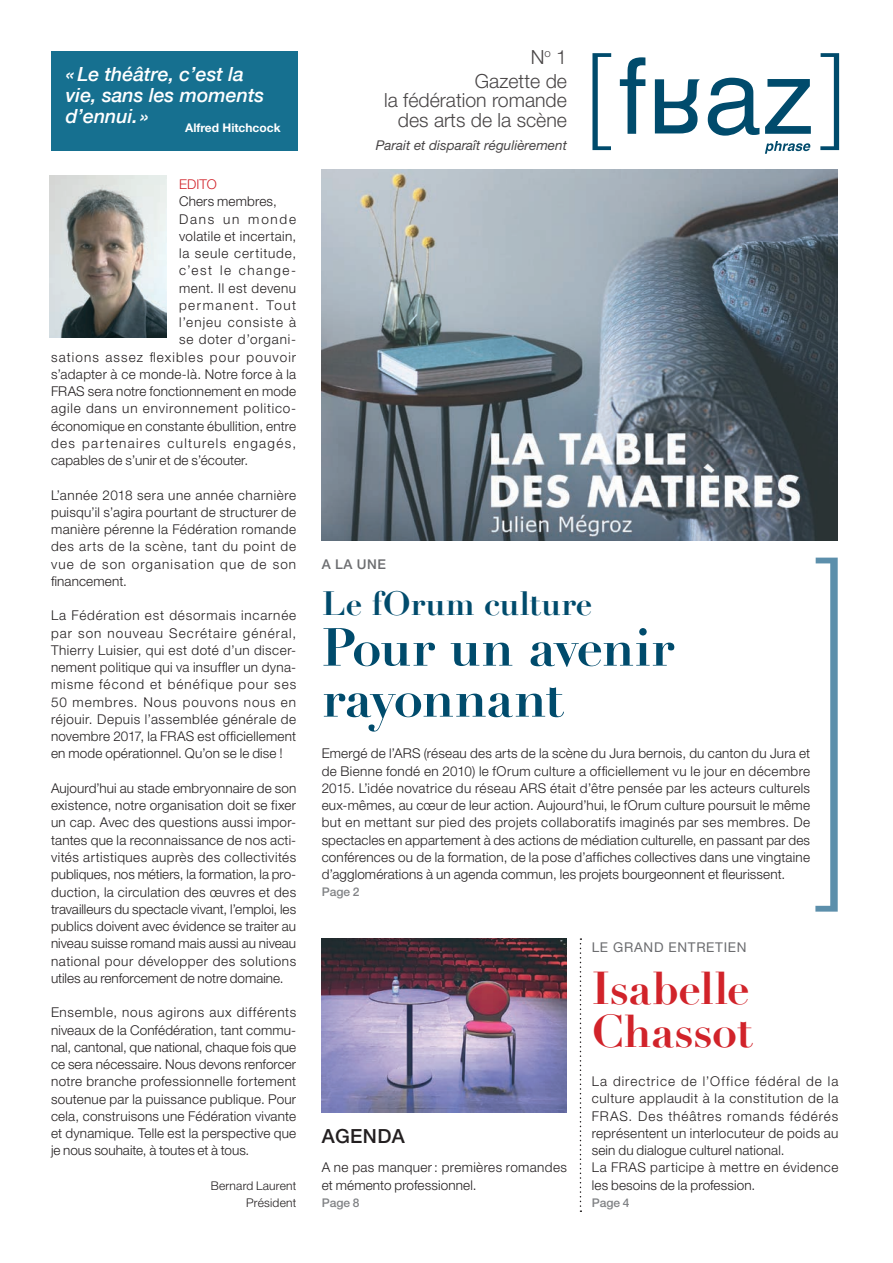
<style>
.page{position:relative;width:893px;height:1263px;background:#fff}
.page>*{position:absolute;margin:0;border:0;box-sizing:border-box;transform-origin:0 0}
.t1{font:700 52.5px/51px "Didot";letter-spacing:-.03em;color:#004b6c}
.t2{font:700 45px/43.5px "Didot";letter-spacing:-.01em;color:#d1232a}
.t3{font:700 33px "Didot";letter-spacing:-.005em;color:#004b6c}
.t4{font:300 19.5px/23.7px "Helvetica Neue LT Std";color:#231f20;text-align:right}
.t5{font:italic 500 19.5px/21px "Helvetica Neue";color:#fff}
.t6{font:500 19.5px "Helvetica Neue LT Std";letter-spacing:.02em;color:#231f20}
.t7{font:300 13.5px/17.2px "Helvetica Neue LT Std";letter-spacing:.025em;color:#231f20;text-align:justify}
.t8{font:300 13.5px "Helvetica Neue LT Std";letter-spacing:.065em;color:#231f20}
.t9{font:300 13.5px "Helvetica Neue LT Std";letter-spacing:.06em;color:#231f20}
.t10{font:300 13.5px "Helvetica Neue LT Std";letter-spacing:.085em;color:#231f20}
.t11{font:300 13.5px "Helvetica Neue LT Std";letter-spacing:.1em;color:#231f20}
.t12{font:italic 13.5px "Helvetica Neue LT Std";color:#231f20}
.t13{font:13.5px "Helvetica Neue LT Std";letter-spacing:.05em;color:#6c6d70}
.t14{font:300 13.5px "Helvetica Neue LT Std";letter-spacing:.08em;color:#231f20}
.t15{font:300 13.5px "Helvetica Neue LT Std";letter-spacing:.115em;color:#231f20}
.t16{font:300 13.5px "Helvetica Neue LT Std";letter-spacing:.11em;color:#231f20}
.t17{font:300 13.5px "Helvetica Neue LT Std";letter-spacing:.135em;color:#231f20}
.t18{font:500 13.5px "Helvetica Neue LT Std";color:#6c6d70}
.t19{font:300 13.5px "Helvetica Neue LT Std";color:#d1232a}
.t20{font:300 12px/17.2px "Helvetica Neue LT Std";letter-spacing:.015em;color:#231f20;text-align:right}
.t21{font:500 12px "Helvetica Neue LT Std";color:#808285}
.t22{font:700 12px "Helvetica Neue LT Std";color:#fff}
</style>
<div class="page">
<img style="left:322px;top:938px;width:245px;height:174px">
<svg style="left:580px;top:938px;width:1px;height:274px"></svg>
<svg style="left:592px;top:53px;width:19px;height:97px"></svg>
<svg style="left:820px;top:53px;width:19px;height:97px"></svg>
<svg style="left:765px;top:141px;width:45px;height:13px"></svg>
<svg style="left:620px;top:57px;width:25px;height:77px"></svg>
<svg style="left:708px;top:78px;width:51px;height:58px"></svg>
<svg style="left:765px;top:79px;width:46px;height:55px"></svg>
<svg style="left:655px;top:79px;width:45px;height:54px"></svg>
<img style="left:322px;top:169px;width:516px;height:371px">
<svg style="left:815px;top:558px;width:23px;height:354px"></svg>
<div style="left:51px;top:51px;width:247px;height:99px;background:#167090"></div>
<img style="left:50px;top:176px;width:116px;height:162px">
<h3 class="t5" style="left:66px;top:62px;width:200px">«Le théâtre, c’est la vie, sans les moments d’ennui. »</h3>
<p class="t22" style="left:185px;top:120px;width:97px">Alfred Hitchcock</p>
<p class="t19" style="left:179px;top:176px;width:37px">ed ito</p>
<p class="t7" style="left:179px;top:193px;width:99px">Chers membres,</p>
<p class="t17" style="left:179px;top:210px;width:119px">Dans un monde</p>
<p class="t7" style="left:179px;top:227px;width:119px">volatile et incertain,</p>
<p class="t8" style="left:179px;top:245px;width:119px">la seule certitude,</p>
<p class="t15" style="left:179px;top:262px;width:119px">c’est le change-</p>
<p class="t7" style="left:179px;top:279px;width:119px">ment. Il est devenu</p>
<p class="t16" style="left:179px;top:297px;width:119px">permanent. Tout</p>
<p class="t14" style="left:179px;top:314px;width:119px">l’enjeu consiste à</p>
<p class="t8" style="left:179px;top:331px;width:117px">se doter d’organi-</p>
<p class="t10" style="left:51px;top:348px;width:247px">sations assez flexibles pour pouvoir</p>
<p class="t7" style="left:51px;top:365px;width:247px">s’adapter à ce monde-là. Notre force à la</p>
<p class="t7" style="left:51px;top:382px;width:247px">FRAS sera notre fonctionnement en mode</p>
<p class="t9" style="left:51px;top:400px;width:247px">agile dans un environnement politico-</p>
<p class="t7" style="left:51px;top:417px;width:247px">économique en constante ébullition, entre</p>
<p class="t11" style="left:51px;top:435px;width:247px">des partenaires culturels engagés,</p>
<p class="t7" style="left:51px;top:451px;width:199px">capables de s’unir et de s’écouter.</p>
<p class="t7" style="left:51px;top:486px;width:247px">L’année 2018 sera une année charnière puisqu’il s’agira pourtant de structurer de manière pérenne la Fédération romande des arts de la scène, tant du point de vue de son organisation que de son financement.</p>
<p class="t7" style="left:51px;top:607px;width:247px">La Fédération est désormais incarnée par son nouveau Secrétaire général, Thierry Luisier, qui est doté d’un discer&shy;nement politique qui va insuffler un dyna&shy;misme fécond et bénéfique pour ses 50 membres. Nous pouvons nous en réjouir. Depuis l’assemblée générale de novembre 2017, la FRAS est officiellement en mode opérationnel. Qu’on se le dise !</p>
<p class="t7" style="left:51px;top:779px;width:247px">Aujourd’hui au stade embryonnaire de son existence, notre organisation doit se fixer un cap. Avec des questions aussi impor&shy;tantes que la reconnaissance de nos acti&shy;vités artistiques auprès des collectivités publiques, nos métiers, la formation, la pro&shy;duction, la circulation des œuvres et des travailleurs du spectacle vivant, l’emploi, les publics doivent avec évidence se traiter au niveau suisse romand mais aussi au niveau national pour développer des solutions utiles au renforcement de notre domaine.</p>
<p class="t7" style="left:51px;top:1003px;width:247px">Ensemble, nous agirons aux différents niveaux de la Confédération, tant commu&shy;nal, cantonal, que national, chaque fois que ce sera nécessaire. Nous devons renforcer notre branche professionnelle fortement soutenue par la puissance publique. Pour cela, construisons une Fédération vivante et dynamique. Telle est la perspective que je nous souhaite, à toutes et à tous.</p>
<p class="t20" style="left:211px;top:1176px;width:87px">Bernard Laurent<br>Président</p>
<h3 class="t4" style="left:475px;top:45px;width:94px">N<sup>o</sup> 1<br>Gazette de</h3>
<h3 class="t4" style="left:384px;top:90px;width:184px;line-height:19.5px">la fédération romande des arts de la scène</h3>
<p class="t12" style="left:376px;top:137px;width:193px">Parait et disparaît régulièrement</p>
<p class="t18" style="left:322px;top:556px;width:66px">A LA UNE</p>
<h3 class="t3" style="left:322px;top:582px;width:272px">Le fOrum culture</h3>
<h1 class="t1" style="left:322px;top:622px;width:354px">Pour un avenir rayonnant</h1>
<p class="t7" style="left:322px;top:745px;width:490px">Emergé de l’ARS (réseau des arts de la scène du Jura bernois, du canton du Jura et de Bienne fondé en 2010) le fOrum culture a officiellement vu le jour en décembre 2015. L’idée novatrice du réseau ARS était d’être pensée par les acteurs culturels eux-mêmes, au cœur de leur action. Aujourd’hui, le fOrum culture poursuit le même but en mettant sur pied des projets collaboratifs imaginés par ses membres. De spectacles en appartement à des actions de médiation culturelle, en passant par des conférences ou de la formation, de la pose d’affiches collectives dans une vingtaine d’agglomérations à un agenda commun, les projets bourgeonnent et fleurissent.</p>
<p class="t21" style="left:322px;top:885px;width:39px">PAGE 2</p>
<h3 class="t6" style="left:322px;top:1124px;width:83px">AGENDA</h3>
<p class="t7" style="left:322px;top:1159px;width:247px">A ne pas manquer : premières romandes et mémento professionnel.</p>
<p class="t21" style="left:322px;top:1195px;width:39px">PAGE 8</p>
<p class="t13" style="left:592px;top:939px;width:156px">LE GRAND ENTRETIEN</p>
<h2 class="t2" style="left:592px;top:967px;width:162px">Isabelle<br>Chassot</h2>
<p class="t7" style="left:592px;top:1072px;width:248px;text-align:left">La directrice de l’Office fédéral de la culture applaudit à la constitution de la FRAS. Des théâtres romands fédérés représentent un interlocuteur de poids au sein du dialogue culturel national.<br>La FRAS participe à mettre en évidence les besoins de la profession.</p>
<p class="t21" style="left:592px;top:1195px;width:39px">PAGE 4</p>
</div>
